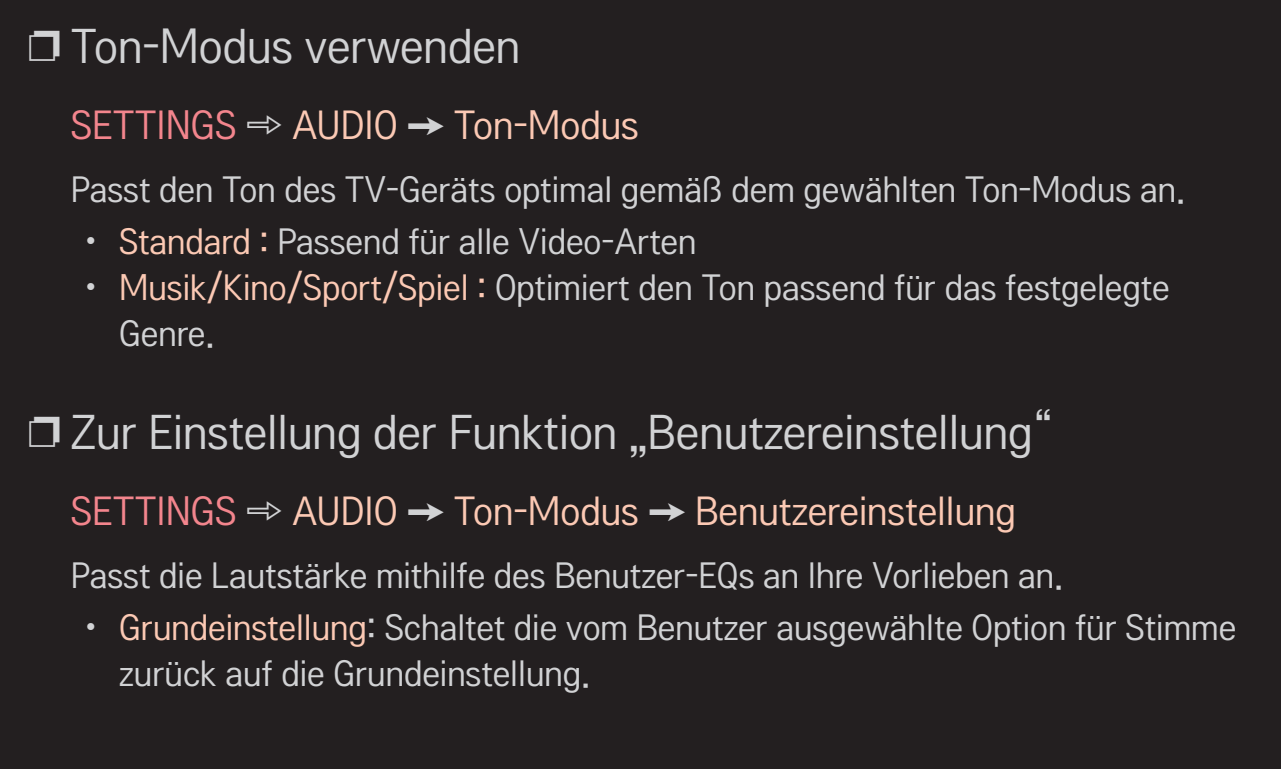
<style>
.page{position:relative;width:1281px;height:769px;background:#fff}
.page>*{position:absolute;margin:0;border:0;box-sizing:border-box;transform-origin:0 0}
.t1{font:48px "LG Display Light";color:#d1d2d4}
.t2{font:40px "LG Display Light";color:#fcc9b4}
.t3{font:36px/46px "LG Display Light";color:#d1d2d4}
.s1{font-size:42px}
.s2{color:#f3858d}
.s3{color:#d1d2d4}
.s4{color:#fcc9b4}
</style>
<div class="page">
<div style="left:0;top:0;width:1280px;height:768px;background:#231f20"></div>
<h1 class="t1" style="left:28px;top:9px;width:493px"><span class="s1">❐</span> Ton-Modus verwenden</h1>
<p class="t2" style="left:71px;top:95px;width:569px"><span class="s2">SETTINGS</span> <span class="s3">➾</span> AUDIO <span class="s3">➙</span> Ton-Modus</p>
<p class="t3" style="left:71px;top:163px;width:1115px">Passt den Ton des TV-Geräts optimal gemäß dem gewählten Ton-Modus an.</p>
<p class="t3" style="left:85px;top:215px;width:612px">• <span class="s4">Standard :</span> Passend für alle Video-Arten</p>
<p class="t3" style="left:119px;top:261px;width:1051px;text-indent:-34px">• <span class="s4">Musik/Kino/Sport/Spiel :</span> Optimiert den Ton passend für das festgelegte<br>Genre.</p>
<h1 class="t1" style="left:28px;top:395px;width:1027px"><span class="s1">❐</span> Zur Einstellung der Funktion „Benutzereinstellung“</h1>
<p class="t2" style="left:71px;top:480px;width:946px"><span class="s2">SETTINGS</span> <span class="s3">➾</span> AUDIO <span class="s3">➙</span> Ton-Modus <span class="s3">➙</span> Benutzereinstellung</p>
<p class="t3" style="left:71px;top:549px;width:993px">Passt die Lautstärke mithilfe des Benutzer-EQs an Ihre Vorlieben an.</p>
<p class="t3" style="left:119px;top:601px;width:1118px;text-indent:-34px">• <span class="s4">Grundeinstellung</span>: Schaltet die vom Benutzer ausgewählte Option für Stimme zurück auf die Grundeinstellung.</p>
</div>
